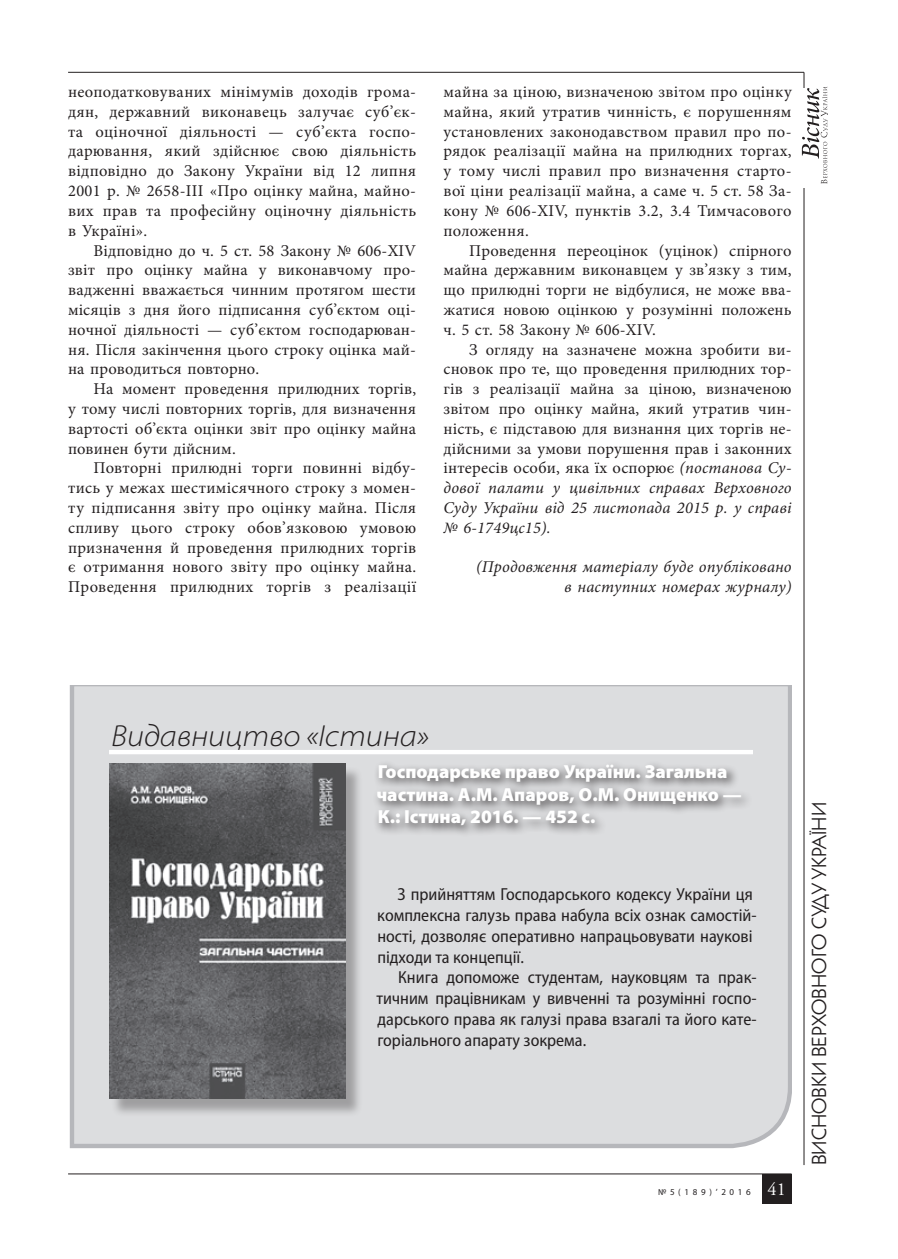
<style>
.page{position:relative;width:898px;height:1259px;background:#fff}
.page>*{position:absolute;margin:0;border:0;box-sizing:border-box;transform-origin:0 0}
.t1{font:italic 300 semi-expanded 30.6px "Myriad Pro";color:#231f20}
.t2{font:20.7px "Kabel C";color:#231f20}
.t3{font:900 18.9px/22.6px "Myriad Pro";color:#fff}
.t4{font:18.3px "Adobe Garamond Pro";color:#fff}
.t5{font:semi-condensed 17.4px/21px "Myriad Pro";color:#231f20}
.t6{font:16.5px/19.8px "Minion Pro";letter-spacing:.015em;color:#231f20;text-align:justify}
.t7{font:italic 16.5px/19.8px "Minion Pro";letter-spacing:.01em;color:#231f20;text-align:right}
.t8{font:9px "Myriad Pro";letter-spacing:.41em;color:#231f20}
.s1{font-style:italic}
</style>
<div class="page">
<hr style="left:68px;top:72px;width:735px;height:1px;background:#231f20">
<hr style="left:803px;top:72px;width:1px;height:1093px;background:#231f20">
<hr style="left:68px;top:1173px;width:723px;height:1px;background:#231f20">
<div style="left:761px;top:1174px;width:30px;height:29px;background:#231f20"></div>
<div style="left:799px;top:88px;width:21px;height:100px;background:#fff"></div>
<svg style="left:801px;top:86px;width:26px;height:98px"></svg>
<div style="left:69px;top:685px;width:722px;height:464px;background:#dcdddf"></div>
<div style="left:112px;top:766px;width:251px;height:351px;background:#231f20;opacity:.32"></div>
<img style="left:109px;top:763px;width:236px;height:336px">
<div style="left:373px;top:760px;width:380px;height:78px;background:#231f20;opacity:.75"></div>
<hr style="left:109px;top:750px;width:643px;height:4px;background:#fff">
<p class="t6" style="left:68px;top:82px;width:349px">неоподатковуваних мінімумів доходів грома&shy;дян, державний виконавець залучає суб’єк&shy;та оціночної діяльності — суб’єкта госпо&shy;дарювання, який здійснює свою діяльність відповідно до Закону України від 12 липня 2001 р. № 2658-III «Про оцінку майна, майно&shy;вих прав та професійну оціночну діяльність в Україні».</p>
<p class="t6" style="left:68px;top:240px;width:349px;text-indent:26px">Відповідно до ч. 5 ст. 58 Закону № 606-XIV звіт про оцінку майна у виконавчому про&shy;вадженні вважається чинним протягом шести місяців з дня його підписання суб’єктом оці&shy;ночної діяльності — суб’єктом господарюван&shy;ня. Після закінчення цього строку оцінка май&shy;на проводиться повторно.</p>
<p class="t6" style="left:68px;top:379px;width:349px;text-indent:26px">На момент проведення прилюдних торгів, у тому числі повторних торгів, для визначення вартості об’єкта оцінки звіт про оцінку майна повинен бути дійсним.</p>
<p class="t6" style="left:68px;top:458px;width:349px;text-indent:26px">Повторні прилюдні торги повинні відбу&shy;тись у межах шестимісячного строку з момен&shy;ту підписання звіту про оцінку майна. Після спливу цього строку обов’язковою умовою призначення й проведення прилюдних торгів є отримання нового звіту про оцінку майна.<br>Проведення прилюдних торгів з реалізації</p>
<p class="t6" style="left:443px;top:82px;width:349px">майна за ціною, визначеною звітом про оцінку майна, який утратив чинність, є порушенням установлених законодавством правил про по&shy;рядок реалізації майна на прилюдних торгах, у тому числі правил про визначення старто&shy;вої ціни реалізації майна, а саме ч. 5 ст. 58 За&shy;кону № 606-XIV, пунктів 3.2, 3.4 Тимчасового положення.</p>
<p class="t6" style="left:443px;top:240px;width:349px;text-indent:26px">Проведення переоцінок (уцінок) спірного майна державним виконавцем у зв’язку з тим, що прилюдні торги не відбулися, не може вва&shy;жатися новою оцінкою у розумінні положень ч. 5 ст. 58 Закону № 606-XIV.</p>
<p class="t6" style="left:443px;top:339px;width:349px;text-indent:26px">З огляду на зазначене можна зробити ви&shy;сновок про те, що проведення прилюдних тор&shy;гів з реалізації майна за ціною, визначеною звітом про оцінку майна, який утратив чин&shy;ність, є підставою для визнання цих торгів не&shy;дійсними за умови порушення прав і законних інтересів особи, яка їх оспорює <span class="s1">(постанова Су&shy;дової палати у цивільних справах Верховного Суду України від 25 листопада 2015 р. у справі № 6-1749цс15).</span></p>
<p class="t7" style="left:476px;top:557px;width:317px">(Продовження матеріалу буде опубліковано в наступних номерах журналу)</p>
<h1 class="t1" style="left:111px;top:719px;width:319px">Видавництво «Істина»</h1>
<p class="t3" style="left:376px;top:760px;width:367px">Господарське право України. Загальна частина. А.М. Апаров, О.М. Онищенко —<br>К.: Істина, 2016. — 452 с.</p>
<p class="t5" style="left:377px;top:883px;width:380px;text-indent:20px">З прийняттям Господарського кодексу України ця комплексна галузь права набула всіх ознак самостій&shy;ності, дозволяє оперативно напрацьовувати наукові підходи та концепції.</p>
<p class="t5" style="left:376px;top:967px;width:381px;text-align:justify;text-indent:22px">Книга допоможе студентам, науковцям та прак&shy;тичним працівникам у вивченні та розумінні госпо&shy;дарського права як галузі права взагалі та його кате&shy;горіального апарату зокрема.</p>
<p class="t8" style="left:657px;top:1186px;width:94px">№5(189)’2016</p>
<p class="t4" style="left:767px;top:1178px;width:20px">41</p>
<p class="t2" style="left:807px;top:1165px;width:365px;rotate:-90deg">Висновки Верховного Суду України</p>
</div>
